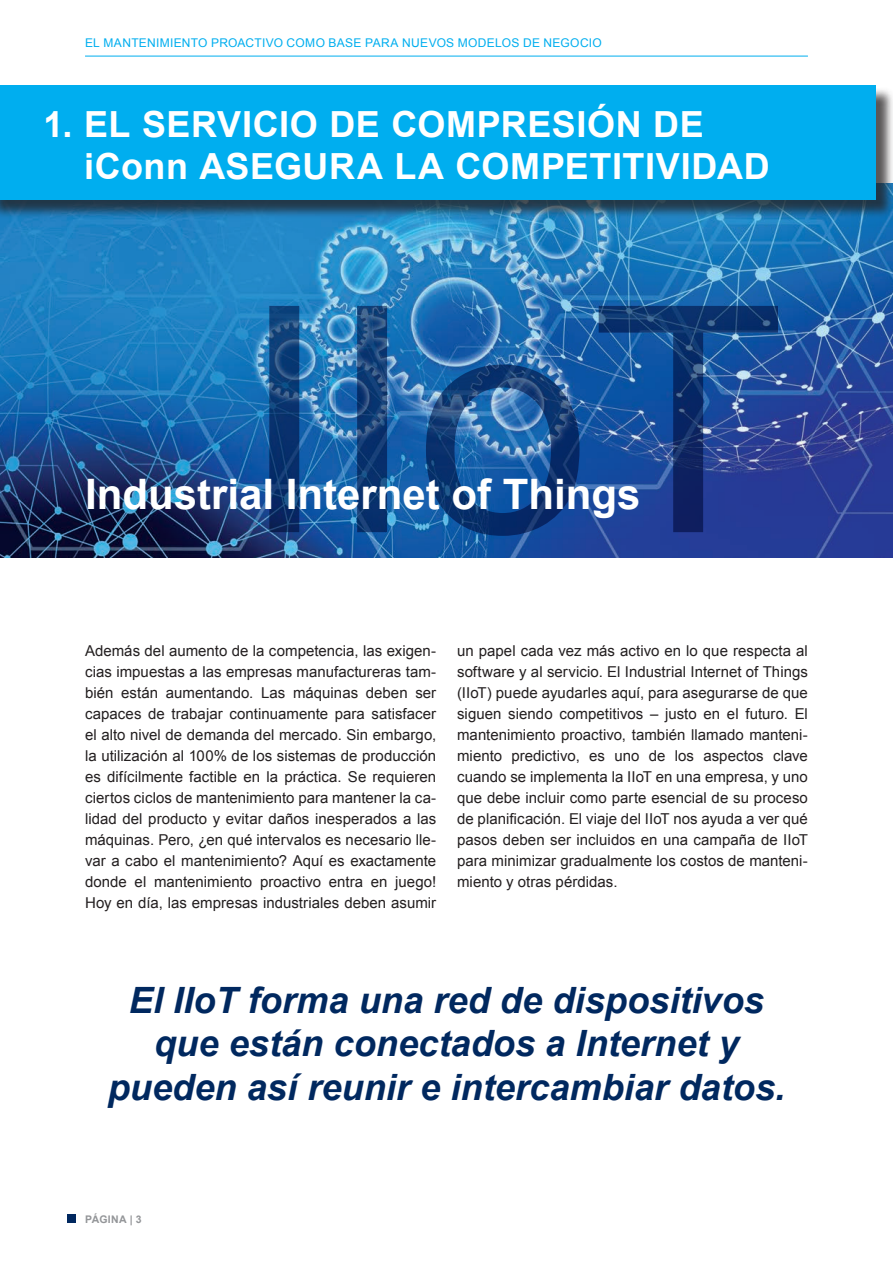
<style>
.page{position:relative;width:893px;height:1263px;background:#fff}
.page>*{position:absolute;margin:0;border:0;box-sizing:border-box;transform-origin:0 0}
.t1{font:700 42px "Arial";color:#fff}
.t2{font:italic 700 36.3px/43.5px "Arial";color:#00285f;text-align:center}
.t3{font:700 36px/42px "Arial";letter-spacing:.015em;color:#fff}
.t4{font:15px/21px "Arial";color:#231f20;text-align:justify}
.t5{font:12px "Arial";letter-spacing:.025em;color:#00aeef}
.t6{font:700 10.5px "Arial";letter-spacing:.035em;color:#939598}
</style>
<div class="page">
<img style="left:0;top:219px;width:893px;height:338px">
<img style="left:269px;top:306px;width:509px;height:230px">
<div style="left:0;top:87px;width:893px;height:132px;background:#231f20;opacity:.75"></div>
<div style="left:0;top:85px;width:876px;height:115px;background:#00aeef"></div>
<hr style="left:85px;top:56px;width:723px;height:1px;background:#00aeef">
<div style="left:67px;top:1214px;width:9px;height:9px;background:#00285f"></div>
<p class="t5" style="left:85px;top:35px;width:518px">EL MANTENIMIENTO PROACTIVO COMO BASE PARA NUEVOS MODELOS DE NEGOCIO</p>
<h3 class="t3" style="left:84px;top:104px;width:687px;text-indent:-40px">1. EL SERVICIO DE COMPRESIÓN DE iConn ASEGURA LA COMPETITIVIDAD</h3>
<h1 class="t1" style="left:85px;top:466px;width:557px">Industrial Internet of Things</h1>
<p class="t4" style="left:85px;top:640px;width:353px">Además del aumento de la competencia, las exigen&shy;cias impuestas a las empresas manufactureras tam&shy;bién están aumentando. Las máquinas deben ser capaces de trabajar continuamente para satisfacer el alto nivel de demanda del mercado. Sin embargo, la utilización al 100% de los sistemas de producción es difícilmente factible en la práctica. Se requieren ciertos ciclos de mantenimiento para mantener la ca&shy;lidad del producto y evitar daños inesperados a las máquinas. Pero, ¿en qué intervalos es necesario lle&shy;var a cabo el mantenimiento? Aquí es exactamente donde el mantenimiento proactivo entra en juego!<br>Hoy en día, las empresas industriales deben asumir</p>
<p class="t4" style="left:457px;top:640px;width:352px">un papel cada vez más activo en lo que respecta al software y al servicio. El Industrial Internet of Things (IIoT) puede ayudarles aquí, para asegurarse de que siguen siendo competitivos – justo en el futuro. El mantenimiento proactivo, también llamado manteni&shy;miento predictivo, es uno de los aspectos clave cuando se implementa la IIoT en una empresa, y uno que debe incluir como parte esencial de su proceso de planificación. El viaje del IIoT nos ayuda a ver qué pasos deben ser incluidos en una campaña de IIoT para minimizar gradualmente los costos de manteni&shy;miento y otras pérdidas.</p>
<h2 class="t2" style="left:108px;top:980px;width:679px">El IIoT forma una red de dispositivos que están conectados a Internet y pueden así reunir e intercambiar datos.</h2>
<p class="t6" style="left:85px;top:1212px;width:58px">PÁGINA | 3</p>
</div>
